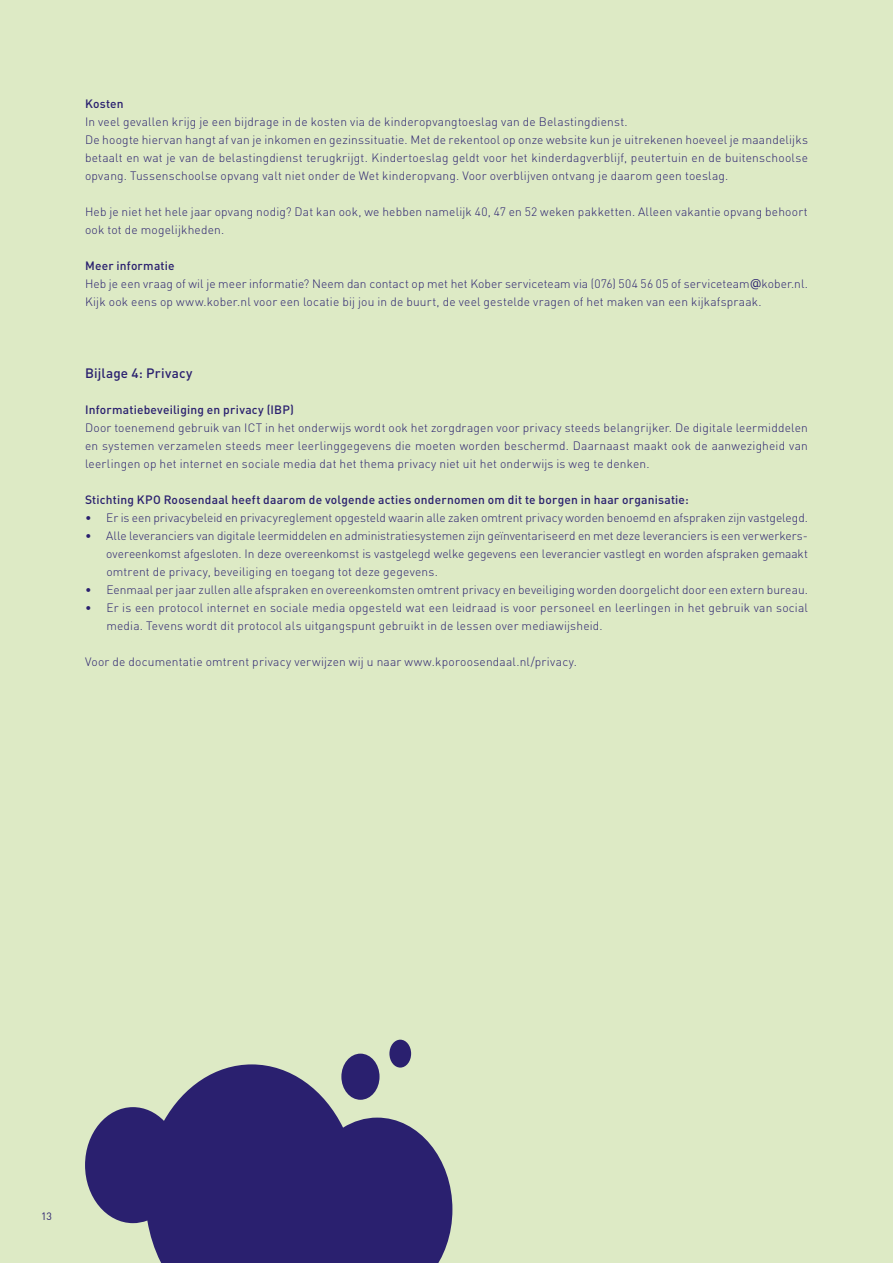
<style>
.page{position:relative;width:893px;height:1263px;background:#ddeac5}
.page>*{position:absolute;margin:0;border:0;box-sizing:border-box;transform-origin:0 0}
.t1{font:500 13.5px "DIN Pro";letter-spacing:.015em;color:#2a206f}
.t2{font:300 12px/18px "DIN Pro";letter-spacing:.015em;color:#2a206f}
.t3{font:500 12px "DIN Pro";letter-spacing:.015em;color:#2a206f}
.t4{font:300 12px "DIN Pro";letter-spacing:-.005em;color:#2a206f}
.t5{font:10.5px "DIN";color:#2a206f}
.s1{font-weight:500}
.s2{font-family:"Verdana";font-weight:400}
</style>
<div class="page">
<div style="left:341px;top:1053px;width:39px;height:47px;background:#2a206f;border-radius:50%"></div>
<div style="left:389px;top:1040px;width:22px;height:27px;background:#2a206f;border-radius:50%"></div>
<svg style="left:85px;top:1064px;width:367px;height:199px;fill:#2a206f"></svg>
<p class="t3" style="left:85px;top:96px;width:40px">Kosten</p>
<p class="t2" style="left:85px;top:112px;width:724px">In veel gevallen krijg je een bijdrage in de kosten via de kinderopvangtoeslag van de Belastingdienst.<br>De hoogte hiervan hangt af van je inkomen en gezinssituatie. Met de rekentool op onze website kun je uitrekenen hoeveel je maandelijks betaalt en wat je van de belastingdienst terugkrijgt. Kindertoeslag geldt voor het kinderdagverblijf, peutertuin en de buitenschoolse opvang. Tussenschoolse opvang valt niet onder de Wet kinderopvang. Voor overblijven ontvang je daarom geen toeslag.</p>
<p class="t2" style="left:85px;top:202px;width:724px">Heb je niet het hele jaar opvang nodig? Dat kan ook, we hebben namelijk 40, 47 en 52 weken pakketten. Alleen vakantie opvang behoort ook tot de mogelijkheden.</p>
<p class="t2" style="left:85px;top:256px;width:724px"><span class="s1">Meer informatie<br></span>Heb je een vraag of wil je meer informatie? Neem dan contact op met het Kober serviceteam via (076) 504 56 05 of serviceteam<span class="s2">@</span>kober.nl.<br>Kijk ook eens op www.kober.nl voor een locatie bij jou in de buurt, de veel gestelde vragen of het maken van een kijkafspraak.</p>
<p class="t1" style="left:85px;top:364px;width:109px">Bijlage 4: Privacy</p>
<p class="t3" style="left:85px;top:402px;width:210px">Informatiebeveiliging en privacy (IBP)</p>
<p class="t2" style="left:85px;top:418px;width:724px;text-align:justify">Door toenemend gebruik van ICT in het onderwijs wordt ook het zorgdragen voor privacy steeds belangrijker. De digitale leermiddelen en systemen verzamelen steeds meer leerlinggegevens die moeten worden beschermd. Daarnaast maakt ook de aanwezigheid van leerlingen op het internet en sociale media dat het thema privacy niet uit het onderwijs is weg te denken.</p>
<p class="t3" style="left:85px;top:492px;width:605px">Stichting KPO Roosendaal heeft daarom de volgende acties ondernomen om dit te borgen in haar organisatie:</p>
<p class="t4" style="left:85px;top:510px;width:724px">• Er is een privacybeleid en privacyreglement opgesteld waarin alle zaken omtrent privacy worden benoemd en afspraken zijn vastgelegd.</p>
<p class="t2" style="left:106px;top:526px;width:703px;text-align:justify;text-indent:-21px">• Alle leveranciers van digitale leermiddelen en administratiesystemen zijn geïnventariseerd en met deze leveranciers is een verwerkers&shy;overeenkomst afgesloten. In deze overeenkomst is vastgelegd welke gegevens een leverancier vastlegt en worden afspraken gemaakt omtrent de privacy, beveiliging en toegang tot deze gegevens.</p>
<p class="t2" style="left:85px;top:580px;width:724px">• Eenmaal per jaar zullen alle afspraken en overeenkomsten omtrent privacy en beveiliging worden doorgelicht door een extern bureau.</p>
<p class="t2" style="left:106px;top:598px;width:703px;text-indent:-21px">• Er is een protocol internet en sociale media opgesteld wat een leidraad is voor personeel en leerlingen in het gebruik van social media. Tevens wordt dit protocol als uitgangspunt gebruikt in de lessen over mediawijsheid.</p>
<p class="t2" style="left:85px;top:652px;width:493px">Voor de documentatie omtrent privacy verwijzen wij u naar www.kporoosendaal.nl/privacy.</p>
<p class="t5" style="left:41px;top:1210px;width:12px">13</p>
</div>
